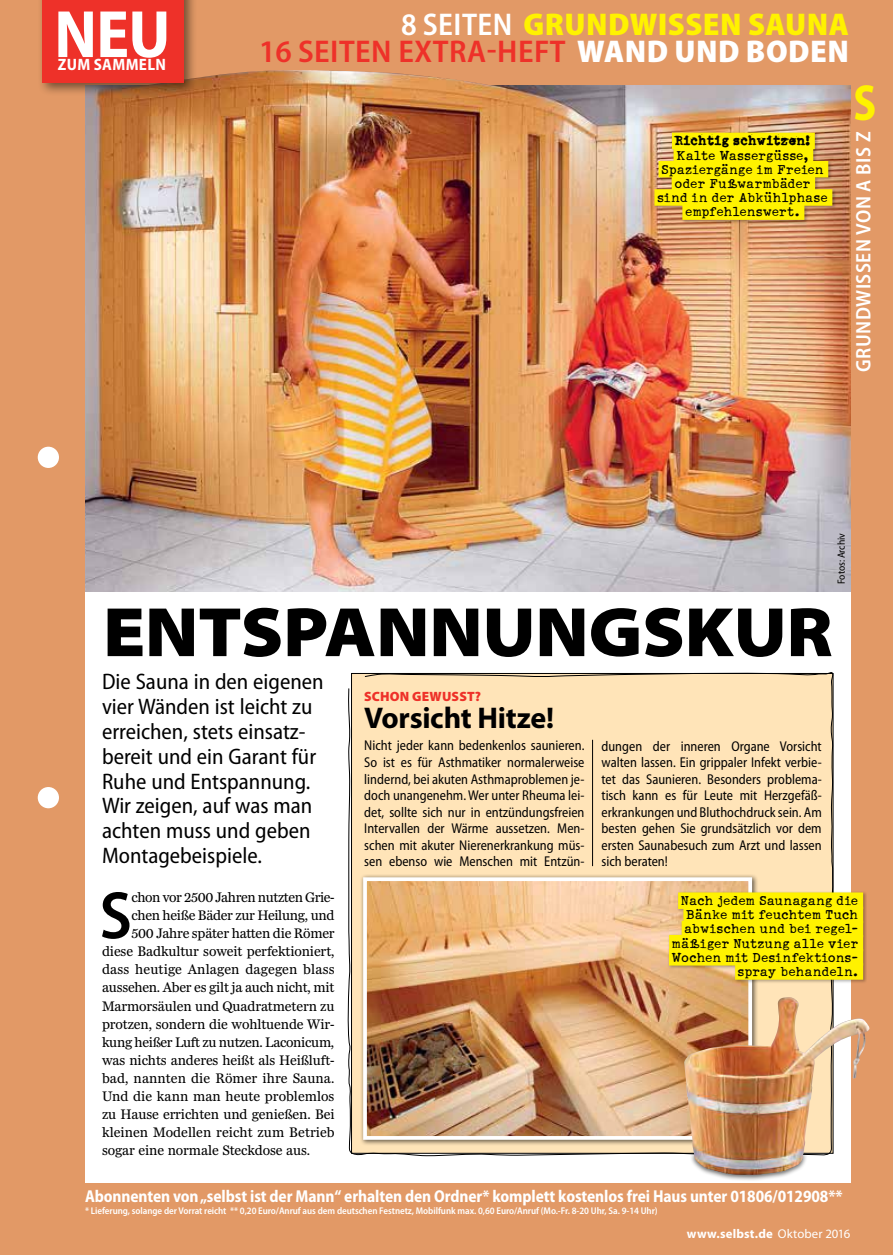
<style>
.page{position:relative;width:893px;height:1255px;background:#fff}
.page>*{position:absolute;margin:0;border:0;box-sizing:border-box;transform-origin:0 0}
.t1{font:900 semi-expanded 70.5px "Myriad Pro";letter-spacing:-.005em;color:#000}
.t2{font:600 semi-condensed 67.8px "Myriad Pro";color:#000}
.t3{font:700 semi-condensed 67.5px "Myriad Pro";color:#fff}
.t4{font:700 semi-condensed 51px "Myriad Pro";color:#fff200;scale:.9 1}
.t5{font:600 semi-condensed 31.5px/27px "Myriad Pro";letter-spacing:.015em;color:#ee3129;text-align:right;scale:1.04 1}
.t6{font:700 30px "Myriad Pro";letter-spacing:-.01em;color:#000}
.t7{font:semi-condensed 22.5px/24.8px "Myriad Pro";color:#000}
.t8{font:600 semi-condensed 21px "Myriad Pro";letter-spacing:.025em;color:#fff}
.t9{font:700 semi-condensed 17.25px "Myriad Pro";letter-spacing:-.005em;color:#fff;scale:.96 1}
.t10{font:700 semi-condensed 16.5px "Myriad Pro";color:#fff}
.t11{font:15px/14.1px "Schmutz Pro Cleaned";letter-spacing:.025em;color:#000;text-align:center}
.t12{font:15px "Schmutz Pro Clogged";letter-spacing:.03em;color:#000}
.t13{font:semi-condensed 14.25px/16.5px "Myriad Pro";color:#000;text-align:justify;scale:.95 1}
.t14{font:14.25px "Miller Daily";letter-spacing:-.01em;color:#000}
.t15{font:14.25px "Miller Daily";letter-spacing:.01em;color:#000}
.t16{font:14.25px "Miller Daily";letter-spacing:-.03em;color:#000}
.t17{font:900 13.5px "Myriad Pro";letter-spacing:.015em;color:#ee3129}
.t18{font:700 12.75px "Myriad Pro";letter-spacing:.01em;color:#fff}
.t19{font:semi-condensed 10.5px "Myriad Pro";letter-spacing:-.005em;color:#000}
.t20{font:600 semi-condensed 9.75px "Myriad Pro";letter-spacing:-.005em;color:#fff}
.s1{color:#fff}
.s2{font-weight:900;color:#fff200}
.s3{font-weight:900;color:#fff}
.s4{font-weight:400}
</style>
<div class="page">
<div style="left:0;top:0;width:893px;height:1254px;background:#e29966"></div>
<div style="left:85px;top:85px;width:765px;height:1097px;background:#fff"></div>
<div style="left:347px;top:672px;width:488px;height:484px;background:#ffe4b8"></div>
<div style="left:38px;top:446px;width:21px;height:22px;background:#fff;border-radius:50%"></div>
<div style="left:38px;top:787px;width:21px;height:21px;background:#fff;border-radius:50%"></div>
<img style="left:85px;top:85px;width:765px;height:506px">
<img style="left:99px;top:70px;width:442px;height:56px">
<div style="left:38px;top:0;width:160px;height:96px;background:#000;opacity:.5"></div>
<div style="left:43px;top:0;width:141px;height:82px;background:#ee3129"></div>
<div style="left:653px;top:131px;width:183px;height:93px;background:#000;opacity:.3"></div>
<div style="left:672px;top:133px;width:143px;height:16px;background:#fff200"></div>
<div style="left:674px;top:147px;width:139px;height:16px;background:#fff200"></div>
<div style="left:658px;top:161px;width:170px;height:16px;background:#fff200"></div>
<div style="left:672px;top:175px;width:143px;height:17px;background:#fff200"></div>
<div style="left:654px;top:189px;width:178px;height:17px;background:#fff200"></div>
<div style="left:682px;top:203px;width:122px;height:17px;background:#fff200"></div>
<hr style="left:592px;top:739px;width:1px;height:127px;background:#000">
<div style="left:360px;top:874px;width:398px;height:271px;background:#000;opacity:.6"></div>
<img style="left:368px;top:882px;width:379px;height:252px">
<div style="left:363px;top:877px;width:389px;height:262px;border:4px solid #fff"></div>
<div style="left:667px;top:890px;width:200px;height:93px;background:#000;opacity:.3"></div>
<div style="left:678px;top:892px;width:185px;height:16px;background:#fff200"></div>
<div style="left:683px;top:906px;width:180px;height:17px;background:#fff200"></div>
<div style="left:682px;top:920px;width:181px;height:17px;background:#fff200"></div>
<div style="left:669px;top:934px;width:194px;height:17px;background:#fff200"></div>
<div style="left:669px;top:949px;width:194px;height:16px;background:#fff200"></div>
<div style="left:735px;top:963px;width:128px;height:16px;background:#fff200"></div>
<div style="left:689px;top:1150px;width:119px;height:31px;background:#000;opacity:.6"></div>
<img style="left:684px;top:997px;width:128px;height:177px">
<h3 class="t3" style="left:54px;top:-3px;width:118px">NEU</h3>
<p class="t10" style="left:58px;top:56px;width:57px">zum Samme</p>
<p class="t10" style="left:147px;top:56px;width:18px">ln</p>
<h3 class="t5" style="left:259px;top:11px;width:568px"><span class="s1">8 Seiten</span> <span class="s2">GRUNDWISSEN SAUNA<br></span>16 Seiten Extra-Heft <span class="s3">WAND UND BODEN</span></h3>
<p class="t12" style="left:675px;top:132px;width:136px">Richtig schwitzen!</p>
<p class="t11" style="left:657px;top:148px;width:172px">Kalte Wassergüsse,<br>Spaziergänge im Freien oder Fußwarmbäder<br>sind in der Abkühlphase empfehlenswert.</p>
<h3 class="t4" style="left:853px;top:75px;width:27px">S</h3>
<h3 class="t8" style="left:852px;top:372px;width:242px;rotate:-90deg">Grundwissen von A bis Z</h3>
<p class="t19" style="left:835px;top:584px;width:52px;rotate:-90deg">Fotos: Archiv</p>
<h1 class="t1" style="left:103px;top:592px;width:731px">ENTSPANNUNGSKUR</h1>
<h3 class="t7" style="left:102px;top:670px;width:223px">Die Sauna in den eigenen vier Wänden ist leicht zu erreichen, stets einsatz&shy;bereit und ein Garant für<br>Ruhe und Entspannung.<br>Wir zeigen, auf was man achten muss und geben<br>Montagebeispiele.</h3>
<h2 class="t2" style="left:100px;top:878px;width:34px">S</h2>
<p class="t16" style="left:131px;top:889px;width:205px">chon vor 2500 Jahren nutzten Grie-</p>
<p class="t14" style="left:131px;top:907px;width:205px">chen heiße Bäder zur Heilung, und</p>
<p class="t14" style="left:131px;top:925px;width:205px">500 Jahre später hatten die Römer</p>
<p class="t14" style="left:102px;top:943px;width:234px">diese Badkultur soweit perfektioniert,</p>
<p class="t15" style="left:102px;top:961px;width:234px">dass heutige Anlagen dagegen blass</p>
<p class="t14" style="left:102px;top:979px;width:234px">aussehen. Aber es gilt ja auch nicht, mit</p>
<p class="t14" style="left:102px;top:997px;width:234px">Marmorsäulen und Quadratmetern zu</p>
<p class="t14" style="left:102px;top:1015px;width:234px">protzen, sondern die wohltuende Wir-</p>
<p class="t14" style="left:102px;top:1034px;width:234px">kung heißer Luft zu nutzen. Laconicum,</p>
<p class="t14" style="left:102px;top:1052px;width:234px">was nichts anderes heißt als Heißluft-</p>
<p class="t14" style="left:102px;top:1070px;width:234px">bad, nannten die Römer ihre Sauna.</p>
<p class="t14" style="left:102px;top:1088px;width:234px">Und die kann man heute problemlos</p>
<p class="t14" style="left:102px;top:1106px;width:234px">zu Hause errichten und genießen. Bei</p>
<p class="t14" style="left:102px;top:1124px;width:234px">kleinen Modellen reicht zum Betrieb</p>
<p class="t14" style="left:102px;top:1142px;width:210px">sogar eine normale Steckdose aus.</p>
<p class="t17" style="left:364px;top:689px;width:118px">SCHON GEWUSST?</p>
<h3 class="t6" style="left:364px;top:701px;width:192px">Vorsicht Hitze!</h3>
<p class="t13" style="left:364px;top:737px;width:233px">Nicht jeder kann bedenkenlos saunieren.<br>So ist es für Asthmatiker normalerweise lindernd, bei akuten Asthmaproblemen je&shy;doch unangenehm. Wer unter Rheuma lei&shy;det, sollte sich nur in entzündungsfreien Intervallen der Wärme aussetzen. Men&shy;schen mit akuter Nierenerkrankung müs&shy;sen ebenso wie Menschen mit Entzün-</p>
<p class="t13" style="left:601px;top:737px;width:233px">dungen der inneren Organe Vorsicht walten lassen. Ein grippaler Infekt verbie&shy;tet das Saunieren. Besonders problema&shy;tisch kann es für Leute mit Herzgefäß&shy;erkrankungen und Bluthochdruck sein. Am besten gehen Sie grundsätzlich vor dem ersten Saunabesuch zum Arzt und lassen sich beraten!</p>
<p class="t11" style="left:672px;top:893px;width:188px;text-align:right">Nach jedem Saunagang die<br>Bänke mit feuchtem Tuch abwischen und bei regel&shy;mäßiger Nutzung alle vier<br>Wochen mit Desinfektions&shy;spray behandeln.</p>
<p class="t9" style="left:85px;top:1186px;width:791px">Abonnenten von „selbst ist der Mann“ erhalten den Ordner* komplett kostenlos frei Haus unter 01806/012908**</p>
<p class="t20" style="left:85px;top:1205px;width:574px">* Lieferung, solange der Vorrat reicht ** 0,20 Euro/Anruf aus dem deutschen Festnetz, Mobilfunk max. 0,60 Euro/Anruf (Mo.-Fr. 8-20 Uhr, Sa. 9-14 Uhr)</p>
<p class="t18" style="left:687px;top:1226px;width:165px">www.selbst.de <span class="s4">Oktober 2016</span></p>
</div>
